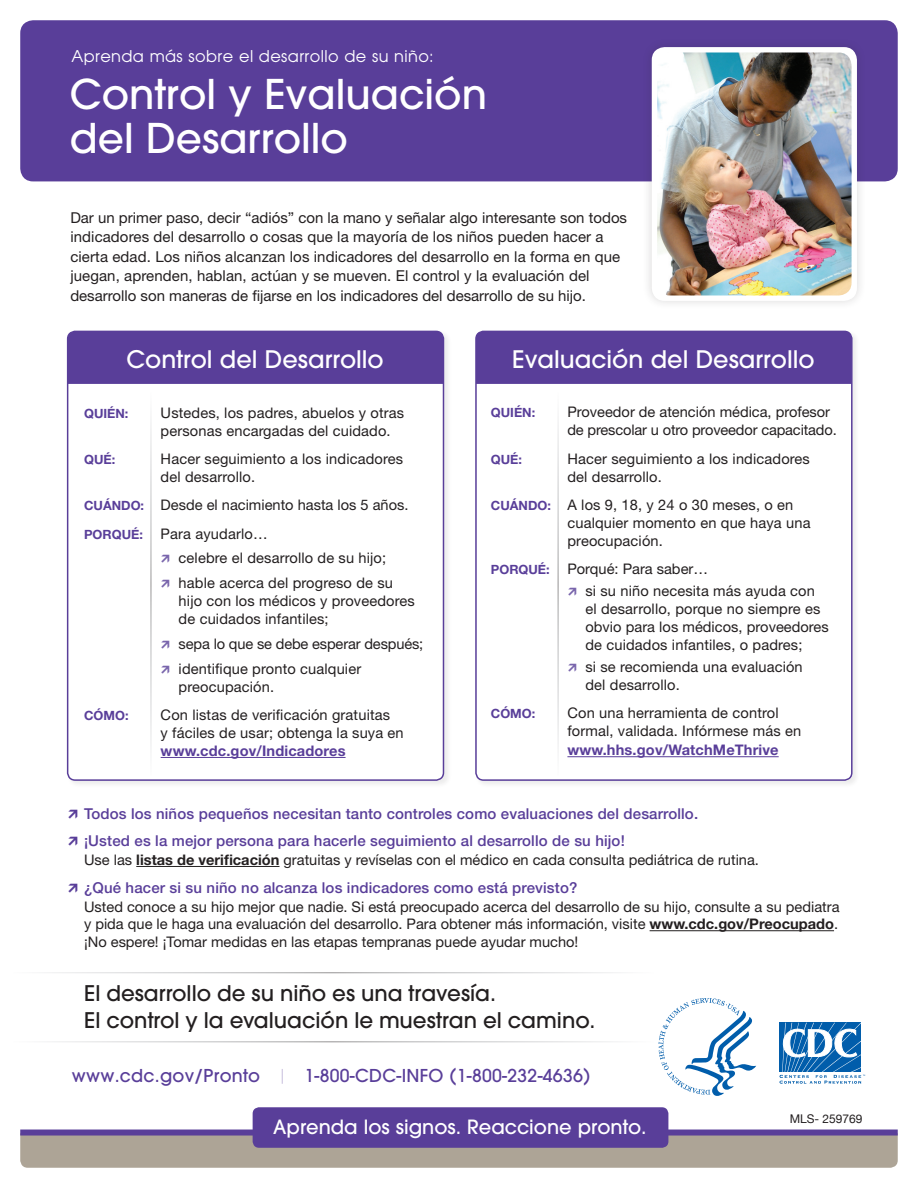
<style>
.page{position:relative;width:918px;height:1188px;background:#fff}
.page>*{position:absolute;margin:0;border:0;box-sizing:border-box;transform-origin:0 0}
.t1{font:500 40.8px/43.5px "Avant Garde";color:#fff}
.t2{font:500 24px "Avant Garde";color:#fff}
.t3{font:500 21.45px "Avant Garde";color:#231f20}
.t4{font:500 19.5px "Avant Garde";color:#fff}
.t5{font:500 17.7px "Avant Garde";letter-spacing:.015em;color:#593e99}
.t6{font:16.2px "Avant Garde";letter-spacing:.025em;color:#fff}
.t7{font:15px/19.5px "Helvetica Neue";letter-spacing:.005em;color:#231f20}
.t8{font:500 15px "Helvetica Neue";letter-spacing:.01em;color:#593e99}
.t9{font:14.7px/18px "Helvetica Neue";letter-spacing:.01em;color:#231f20}
.t10{font:14.7px/18px "Helvetica Neue";letter-spacing:-.01em;color:#231f20}
.t11{font:700 12.75px "Helvetica Neue";color:#593e99}
.t12{font:12px "Helvetica Neue";color:#231f20}
.s1{font-weight:700;font-size:12.75px;color:#593e99}
.s2{font-weight:700;color:#593e99}
.s3{font-weight:700}
.s4{font-weight:200;color:#9c8dc3}
</style>
<div class="page">
<div style="left:474px;top:329px;width:387px;height:460px;background:#f6f6f6"></div>
<div style="left:476px;top:331px;width:376px;height:449px;background:#593e99;border-radius:8px"></div>
<div style="left:478px;top:384px;width:372px;height:394px;background:#fff"></div>
<div style="left:66px;top:329px;width:386px;height:460px;background:#231f20;opacity:.09"></div>
<div style="left:68px;top:331px;width:375px;height:449px;background:#593e99;border-radius:8px"></div>
<div style="left:67px;top:384px;width:376px;height:396px;background:#fff"></div>
<div style="left:20px;top:20px;width:878px;height:161px;background:#593e99;border-radius:13px"></div>
<div style="left:642px;top:37px;width:225px;height:274px;background:#231f20;opacity:.17"></div>
<div style="left:652px;top:47px;width:205px;height:254px;background:#fff;border-radius:13px"></div>
<hr style="left:136px;top:866px;width:143px;height:1px;background:#231f20">
<hr style="left:650px;top:930px;width:184px;height:1px;background:#231f20">
<img style="left:657px;top:52px;width:195px;height:243px">
<hr style="left:161px;top:757px;width:185px;height:1px;background:#593e99">
<hr style="left:567px;top:756px;width:212px;height:1px;background:#593e99">
<div style="left:475px;top:331px;width:378px;height:450px;border:2px solid #593e99;border-radius:8px"></div>
<div style="left:67px;top:331px;width:377px;height:450px;border:2px solid #593e99;border-radius:8px"></div>
<hr style="left:150px;top:390px;width:1px;height:386px;background:#fff">
<hr style="left:558px;top:390px;width:1px;height:386px;background:#fff">
<div style="left:20px;top:1136px;width:878px;height:32px;background:#ada496"></div>
<div style="left:20px;top:1130px;width:878px;height:6px;background:#593e99"></div>
<div style="left:253px;top:1107px;width:415px;height:41px;background:#593e99;border-radius:6px"></div>
<svg style="left:779px;top:1022px;width:82px;height:1px"></svg>
<svg style="left:779px;top:1023px;width:86px;height:61px"></svg>
<svg style="left:658px;top:998px;width:98px;height:98px"></svg>
<svg style="left:162px;top:555px;width:8px;height:8px"></svg>
<svg style="left:162px;top:580px;width:8px;height:8px"></svg>
<svg style="left:162px;top:641px;width:8px;height:8px"></svg>
<svg style="left:162px;top:665px;width:8px;height:8px"></svg>
<svg style="left:568px;top:588px;width:8px;height:8px"></svg>
<svg style="left:568px;top:663px;width:8px;height:8px"></svg>
<p class="t6" style="left:71px;top:46px;width:364px">Aprenda más sobre el desarrollo de su niño:</p>
<p class="t1" style="left:70px;top:73px;width:419px">Control y Evaluación del Desarrollo</p>
<p class="t7" style="left:70px;top:207px;width:558px">Dar un primer paso, decir “adiós” con la mano y señalar algo interesante son todos indicadores del desarrollo o cosas que la mayoría de los niños pueden hacer a cierta edad. Los niños alcanzan los indicadores del desarrollo en la forma en que juegan, aprenden, hablan, actúan y se mueven. El control y la evaluación del desarrollo son maneras de fijarse en los indicadores del desarrollo de su hijo.</p>
<p class="t2" style="left:126px;top:344px;width:259px">Control del Desarrollo</p>
<p class="t2" style="left:512px;top:344px;width:304px">Evaluación del Desarrollo</p>
<p class="t11" style="left:84px;top:405px;width:46px">QUIÉN:</p>
<p class="t9" style="left:161px;top:403px;width:245px">Ustedes, los padres, abuelos y otras personas encargadas del cuidado.</p>
<p class="t11" style="left:84px;top:452px;width:33px">QUÉ:</p>
<p class="t9" style="left:161px;top:450px;width:244px">Hacer seguimiento a los indicadores del desarrollo.</p>
<p class="t9" style="left:84px;top:496px;width:326px"><span class="s1">CUÁNDO:</span> Desde el nacimiento hasta los 5 años.</p>
<p class="t9" style="left:84px;top:524px;width:185px"><span class="s1">PORQUÉ:</span> Para ayudarlo…</p>
<p class="t9" style="left:179px;top:549px;width:209px">celebre el desarrollo de su hijo;</p>
<p class="t9" style="left:179px;top:574px;width:238px">hable acerca del progreso de su hijo con los médicos y proveedores de cuidados infantiles;</p>
<p class="t10" style="left:179px;top:635px;width:246px">sepa lo que se debe esperar después;</p>
<p class="t9" style="left:179px;top:659px;width:184px">identifique pronto cualquier preocupación.</p>
<p class="t11" style="left:84px;top:708px;width:46px">CÓMO:</p>
<p class="t9" style="left:161px;top:706px;width:245px">Con listas de verificación gratuitas<br>y fáciles de usar; obtenga la suya en <span class="s2">www.cdc.gov/Indicadores</span></p>
<p class="t11" style="left:491px;top:405px;width:46px">QUIÉN:</p>
<p class="t10" style="left:567px;top:403px;width:271px">Proveedor de atención médica, profesor de prescolar u otro proveedor capacitado.</p>
<p class="t11" style="left:491px;top:451px;width:33px">QUÉ:</p>
<p class="t9" style="left:567px;top:449px;width:244px">Hacer seguimiento a los indicadores del desarrollo.</p>
<p class="t9" style="left:567px;top:496px;width:245px;text-indent:-77px"><span class="s1">CUÁNDO:</span> A los 9, 18, y 24 o 30 meses, o en cualquier momento en que haya una preocupación.</p>
<p class="t9" style="left:491px;top:560px;width:219px"><span class="s1">PORQUÉ:</span> Porqué: Para saber…</p>
<p class="t9" style="left:585px;top:582px;width:245px">si su niño necesita más ayuda con el desarrollo, porque no siempre es obvio para los médicos, proveedores de cuidados infantiles, o padres;</p>
<p class="t9" style="left:585px;top:657px;width:219px">si se recomienda una evaluación del desarrollo.</p>
<p class="t11" style="left:491px;top:706px;width:46px">CÓMO:</p>
<p class="t9" style="left:567px;top:703px;width:235px;line-height:18.6px">Con una herramienta de control formal, validada. Infórmese más en <span class="s2">www.hhs.gov/WatchMeThrive</span></p>
<p class="t8" style="left:84px;top:804px;width:616px">Todos los niños pequeños necesitan tanto controles como evaluaciones del desarrollo.</p>
<p class="t8" style="left:84px;top:832px;width:542px">¡Usted es la mejor persona para hacerle seguimiento al desarrollo de su hijo!</p>
<p class="t9" style="left:84px;top:851px;width:676px">Use las <span class="s3">listas de verificación</span> gratuitas y revíselas con el médico en cada consulta pediátrica de rutina.</p>
<p class="t8" style="left:84px;top:879px;width:495px">¿Qué hacer si su niño no alcanza los indicadores como está previsto?</p>
<p class="t9" style="left:84px;top:897px;width:757px;text-align:justify">Usted conoce a su hijo mejor que nadie. Si está preocupado acerca del desarrollo de su hijo, consulte a su pediatra y pida que le haga una evaluación del desarrollo. Para obtener más información, visite <span class="s3">www.cdc.gov/Preocupado</span>. ¡No espere! ¡Tomar medidas en las etapas tempranas puede ayudar mucho!</p>
<p class="t3" style="left:84px;top:980px;width:413px">El desarrollo de su niño es una travesía.</p>
<p class="t3" style="left:84px;top:1007px;width:513px">El control y la evaluación le muestran el camino.</p>
<p class="t5" style="left:72px;top:1065px;width:520px">www.cdc.gov/Pronto <span class="s4">|</span> 1-800-CDC-INFO (1-800-232-4636)</p>
<p class="t4" style="left:273px;top:1115px;width:375px">Aprenda los signos. Reaccione pronto.</p>
<p class="t12" style="left:790px;top:1110px;width:74px">MLS- 259769</p>
</div>
